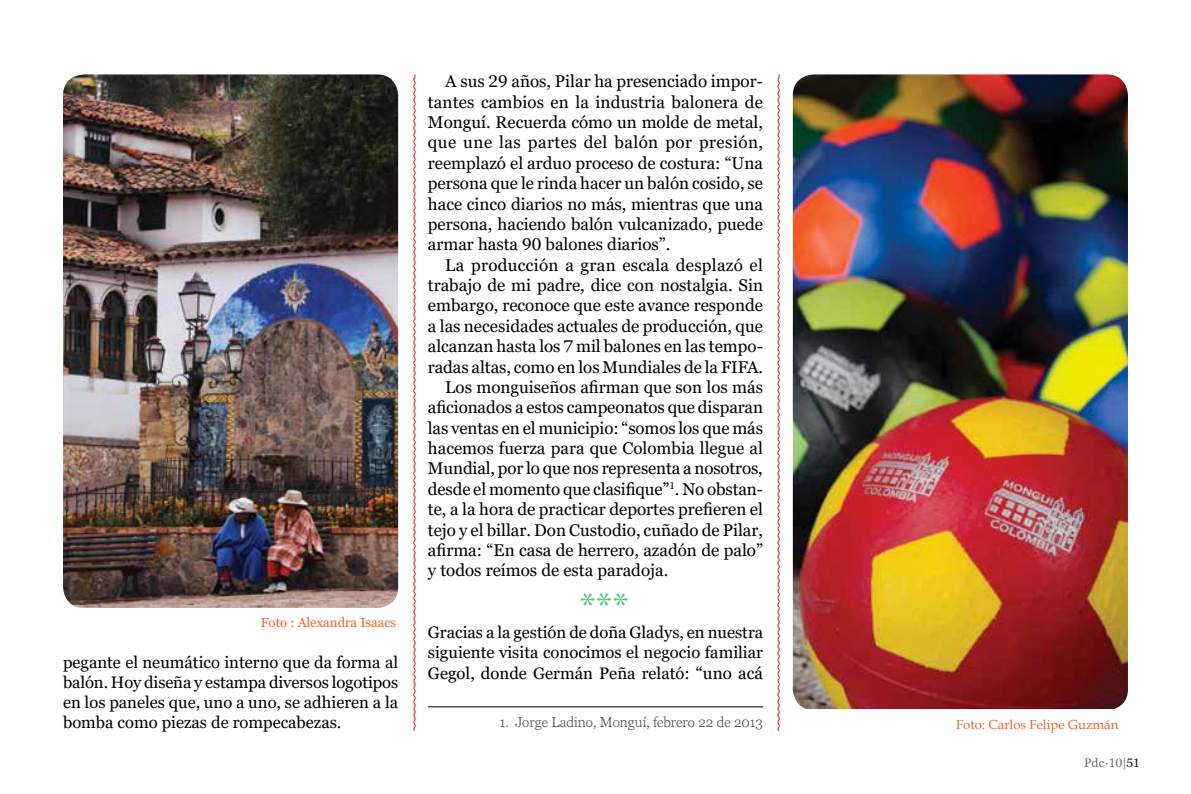
<style>
.page{position:relative;width:1191px;height:794px;background:#fff}
.page>*{position:absolute;margin:0;border:0;box-sizing:border-box;transform-origin:0 0}
.t1{font:35px "Georgia Pro";color:#61c086}
.t2{font:16.97px/20.3px "Georgia Pro";color:#000;text-align:justify}
.t3{font:16.62px/19.9px "Georgia Pro";color:#000;text-align:justify}
.t4{font:300 14px "Georgia Pro";color:#434345}
.t5{font:13.12px "Book Antiqua";color:#f26322}
.t6{font:13.12px "Georgia Pro";color:#f26322}
.t7{font:12.25px "Georgia Pro";letter-spacing:-.02em;color:#6d6e71}
.s1{font-size:16.97px}
.s2{color:#071927}
</style>
<div class="page">
<img style="left:793px;top:74px;width:335px;height:635px">
<img style="left:63px;top:74px;width:335px;height:534px">
<svg style="left:413px;top:74px;width:3px;height:657px"></svg>
<svg style="left:777px;top:74px;width:3px;height:657px"></svg>
<hr style="left:428px;top:706px;width:335px;height:1px;background:#000">
<p class="t6" style="left:261px;top:614px;width:137px">Foto : Alexandra Isaacs</p>
<p class="t3" style="left:63px;top:652px;width:337px">pegante el neumático interno que da forma al balón. Hoy diseña y estampa diversos logotipos en los paneles que, uno a uno, se adhieren a la bomba como piezas de rompecabezas.</p>
<p class="t2" style="left:428px;top:72px;width:337px;text-indent:17px">A sus 29 años, Pilar ha presenciado impor&shy;tantes cambios en la industria balonera de Monguí. Recuerda cómo un molde de metal, que une las partes del balón por presión, reemplazó el arduo proceso de costura: “Una persona que le rinda hacer un balón cosido, se hace cinco diarios no más, mientras que una persona, haciendo balón vulcanizado, puede armar hasta 90 balones diarios”.</p>
<p class="t2" style="left:445px;top:255px;width:319px">La producción a gran escala desplazó el</p>
<p class="t2" style="left:428px;top:276px;width:337px">trabajo de mi padre, dice con nostalgia. Sin</p>
<p class="t2" style="left:428px;top:296px;width:337px">embargo, reconoce que este avance responde</p>
<p class="t2" style="left:428px;top:316px;width:336px">a las necesidades actuales de producción, que</p>
<p class="t2" style="left:428px;top:337px;width:337px">alcanzan hasta los 7 mil balones en las tempo-</p>
<p class="t2" style="left:428px;top:357px;width:337px">radas altas, como en los Mundiales de la FIFA.</p>
<p class="t2" style="left:445px;top:377px;width:319px">Los monguiseños afirman que son los más</p>
<p class="t2" style="left:428px;top:398px;width:337px">aficionados a estos campeonatos que disparan</p>
<p class="t2" style="left:428px;top:418px;width:336px">las ventas en el municipio: “somos los que más</p>
<p class="t2" style="left:428px;top:439px;width:337px">hacemos fuerza para que Colombia llegue al</p>
<p class="t2" style="left:428px;top:459px;width:336px">Mundial, por lo que nos representa a nosotros,</p>
<p class="t2" style="left:428px;top:479px;width:337px">desde el momento que clasifique”<sup>1</sup>. No obstan-</p>
<p class="t2" style="left:428px;top:500px;width:336px">te, a la hora de practicar deportes prefieren el</p>
<p class="t2" style="left:428px;top:520px;width:336px">tejo y el billar. Don Custodio, cuñado de Pilar,</p>
<p class="t2" style="left:428px;top:540px;width:337px">afirma: “En casa de herrero, azadón de palo”</p>
<p class="t2" style="left:428px;top:561px;width:242px">y todos reímos de esta paradoja.</p>
<h1 class="t1" style="left:579px;top:586px;width:51px">***</h1>
<p class="t3" style="left:428px;top:623px;width:337px">Gracias a la gestión de doña Gladys, en nuestra siguiente visita conocimos el negocio familiar Gegol, donde Germán Peña relató: <span class="s1">“uno acá</span></p>
<p class="t4" style="left:500px;top:713px;width:265px">1. Jorge Ladino, Monguí, febrero 22 de 2013</p>
<p class="t5" style="left:956px;top:716px;width:164px">Foto: Carlos Felipe Guzmán</p>
<p class="t7" style="left:1084px;top:756px;width:57px">Pdc·10|<span class="s2">51</span></p>
</div>
